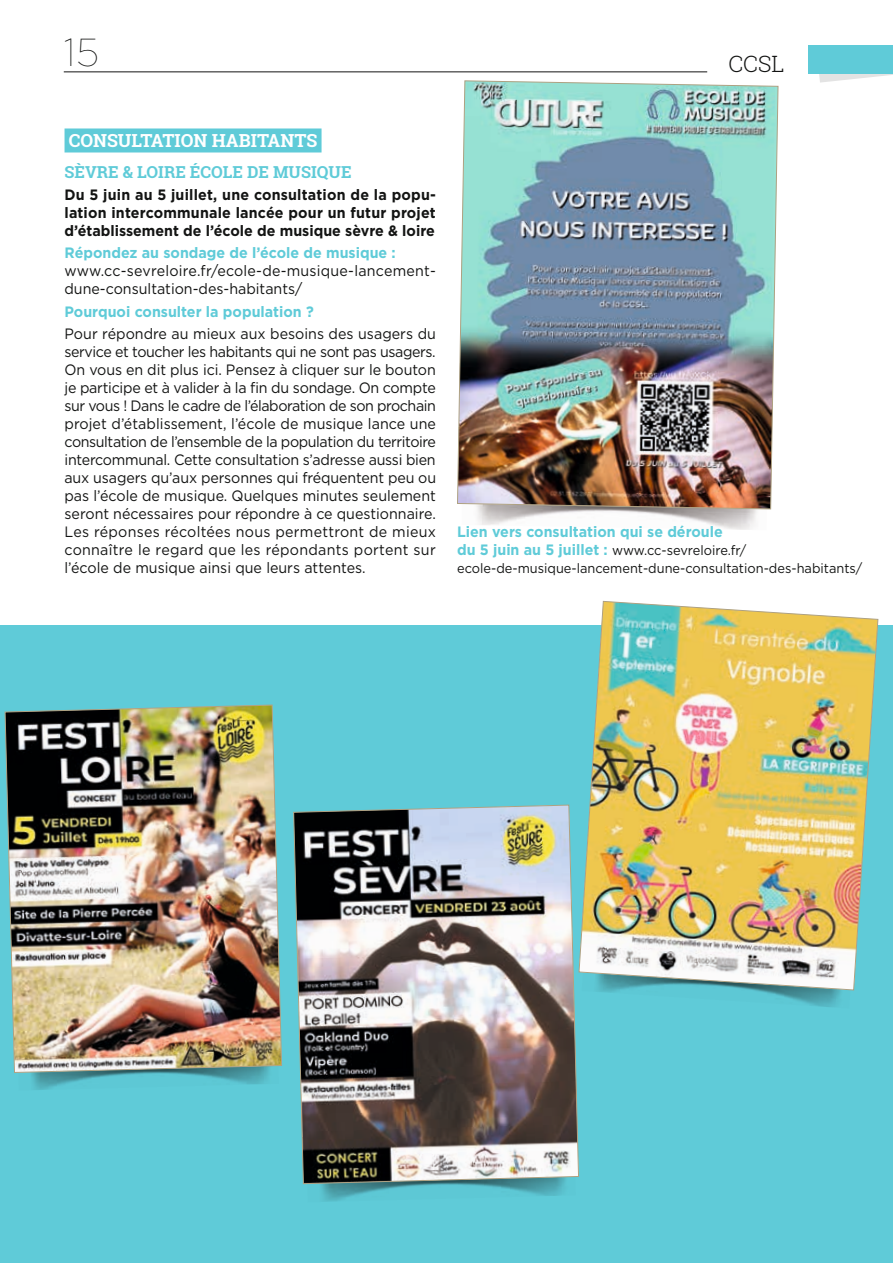
<style>
.page{position:relative;width:893px;height:1263px;background:#fff}
.page>*{position:absolute;margin:0;border:0;box-sizing:border-box;transform-origin:0 0}
.t1{font:100 39px "Gotham";color:#131413}
.t2{font:300 22.5px "Roboto Slab";color:#131413}
.t3{font:700 18px "Roboto Slab";color:#fff}
.t4{font:700 16.5px "Roboto Slab";color:#5fcbd8}
.t5{font:15px/18px "Gotham";color:#131413;scale:.95 1}
.t6{font:700 15px/18px "Gotham";color:#131413;text-align:justify;scale:.95 1}
.t7{font:700 15px "Gotham";color:#5fcbd8;scale:.95 1}
.t8{font:13.5px/18px "Gotham";color:#131413;scale:.95 1}
.s1{font-weight:700;font-size:15px;color:#5fcbd8}
</style>
<div class="page">
<svg style="left:819px;top:74px;width:74px;height:9px"></svg>
<div style="left:808px;top:45px;width:85px;height:29px;background:#5fcbd8"></div>
<hr style="left:64px;top:72px;width:643px;height:1px;background:#131413">
<div style="left:0;top:625px;width:893px;height:638px;background:#5fcbd8"></div>
<div style="left:65px;top:128px;width:257px;height:24px;background:#5fcbd8"></div>
<img style="left:457px;top:80px;width:322px;height:430px">
<img style="left:4px;top:704px;width:278px;height:369px">
<img style="left:579px;top:601px;width:300px;height:390px">
<img style="left:293px;top:804px;width:286px;height:380px">
<h1 class="t1" style="left:64px;top:28px;width:37px">15</h1>
<h2 class="t2" style="left:728px;top:49px;width:58px">CCSL</h2>
<p class="t3" style="left:69px;top:128px;width:250px">CONSULTATION HABITANTS</p>
<p class="t4" style="left:65px;top:161px;width:288px">SÈVRE &amp; LOIRE ÉCOLE DE MUSIQUE</p>
<p class="t6" style="left:65px;top:186px;width:392px">Du 5 juin au 5 juillet, une consultation de la popu&shy;lation intercommunale lancée pour un futur projet d’établissement de l’école de musique sèvre &amp; loire</p>
<p class="t7" style="left:65px;top:243px;width:350px">Répondez au sondage de l’école de musique :</p>
<p class="t5" style="left:65px;top:262px;width:392px">www.cc-sevreloire.fr/ecole-de-musique-lancement&shy;dune-consultation-des-habitants/</p>
<p class="t7" style="left:65px;top:301px;width:264px">Pourquoi consulter la population ?</p>
<p class="t5" style="left:65px;top:324px;width:393px;text-align:justify">Pour répondre au mieux aux besoins des usagers du service et toucher les habitants qui ne sont pas usagers.<br>On vous en dit plus ici. Pensez à cliquer sur le bouton je participe et à valider à la fin du sondage. On compte sur vous ! Dans le cadre de l’élaboration de son prochain projet d’établissement, l’école de musique lance une consultation de l’ensemble de la population du territoire intercommunal. Cette consultation s’adresse aussi bien aux usagers qu’aux personnes qui fréquentent peu ou pas l’école de musique. Quelques minutes seulement seront nécessaires pour répondre à ce questionnaire.<br>Les réponses récoltées nous permettront de mieux connaître le regard que les répondants portent sur l’école de musique ainsi que leurs attentes.</p>
<p class="t7" style="left:457px;top:522px;width:281px">Lien vers consultation qui se déroule</p>
<p class="t8" style="left:457px;top:541px;width:428px"><span class="s1">du 5 juin au 5 juillet :</span> www.cc-sevreloire.fr/ ecole-de-musique-lancement-dune-consultation-des-habitants/</p>
</div>
